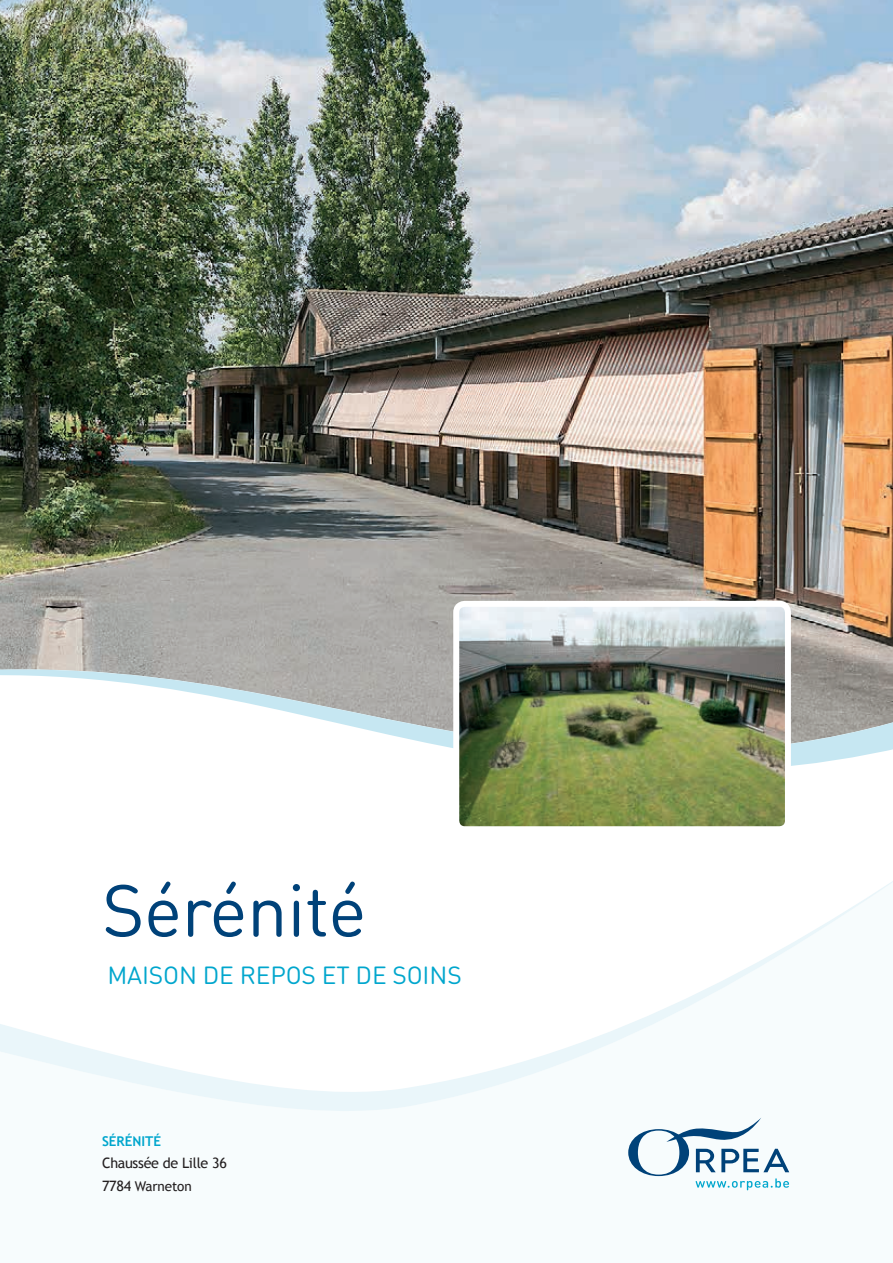
<style>
.page{position:relative;width:893px;height:1263px;background:#fff}
.page>*{position:absolute;margin:0;border:0;box-sizing:border-box;transform-origin:0 0}
.t1{font:72.45px "DIN Round Pro";letter-spacing:-.01em;color:#004279}
.t2{font:24.6px "DIN Round Pro";letter-spacing:-.005em;color:#00a6cd}
.t3{font:14.4px "Trebuchet MS";letter-spacing:-.02em;color:#231f20}
.t4{font:13.5px "Trebuchet MS";letter-spacing:-.01em;color:#231f20}
.t5{font:700 13.5px "Trebuchet MS";color:#00a6cd}
.s1{font-size:14.4px}
</style>
<div class="page">
<svg style="left:0;top:881px;width:893px;height:310px"></svg>
<img style="left:0;top:0;width:893px;height:662px">
<svg style="left:0;top:662px;width:893px;height:104px"></svg>
<svg style="left:628px;top:1117px;width:161px;height:73px"></svg>
<img style="left:460px;top:608px;width:324px;height:217px">
<div style="left:453px;top:601px;width:338px;height:231px;border:6px solid #fff;border-radius:9px"></div>
<h1 class="t1" style="left:102px;top:862px;width:266px">Sérénité</h1>
<p class="t2" style="left:107px;top:959px;width:356px">MAISON DE REPOS ET DE SOINS</p>
<p class="t5" style="left:102px;top:1133px;width:61px">SÉRÉNITÉ</p>
<p class="t3" style="left:102px;top:1155px;width:126px">Chaussée de Lille 36</p>
<p class="t4" style="left:102px;top:1178px;width:91px"><span class="s1">7784</span> Warneton</p>
</div>
